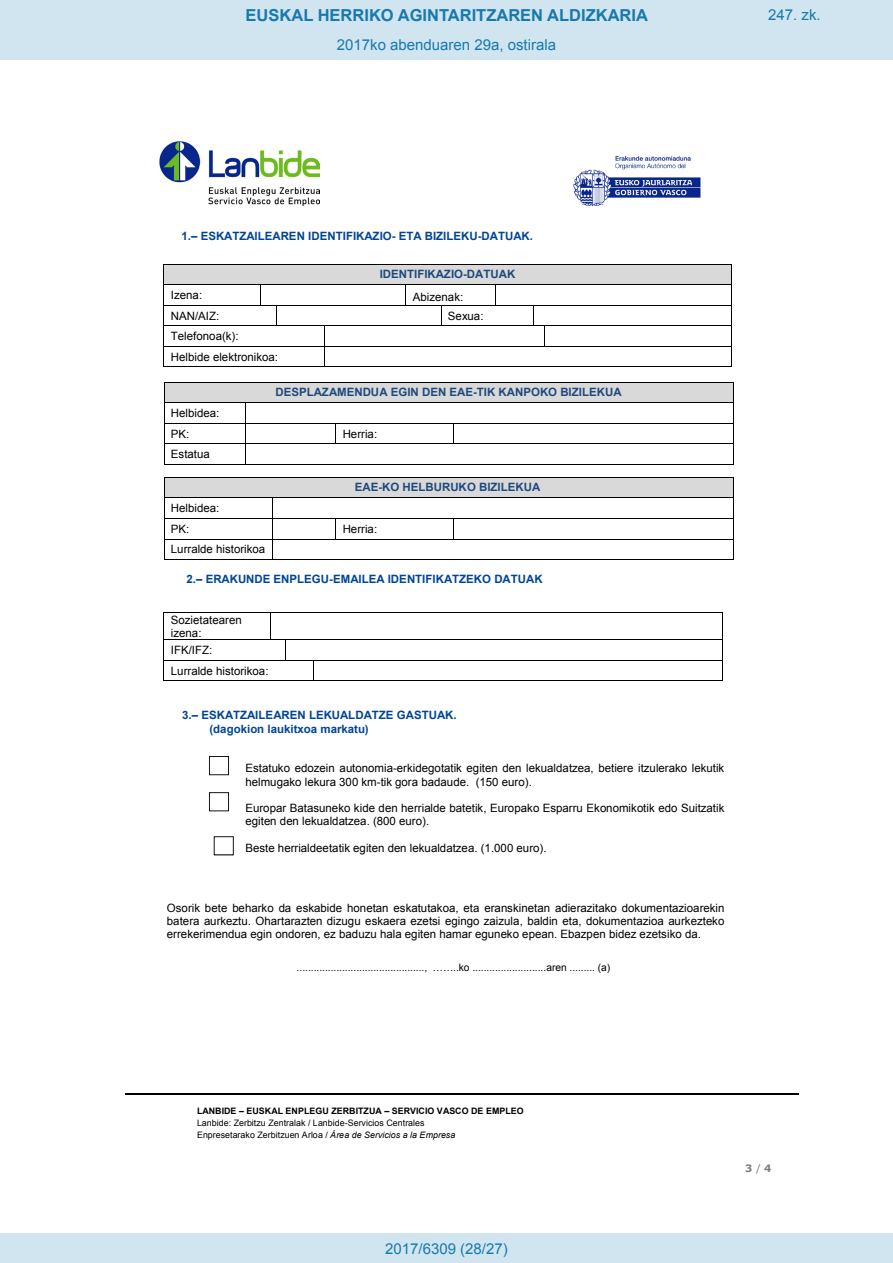
<style>
.page{position:relative;width:893px;height:1263px;background:#fff}
.page>*{position:absolute;margin:0;border:0;box-sizing:border-box;transform-origin:0 0}
.t1{font:700 16.5px "Arial";color:#1879ad}
.Paginacion_Centro{font:15px "Arial";color:#1879ad}
.t2{font:11.4px/20.5px "Arial";letter-spacing:.005em;color:#000}
.t3{font:700 11.4px/13.4px "Arial";color:#004595}
.t4{font:700 11.4px "Arial";color:#1f497c}
.t5{font:10.2px "Arial";letter-spacing:-.005em;color:#000}
.t6{font:8.85px/12px "Arial";color:#000}
.s1{font-weight:700}
.s2{font-style:italic}
</style>
<div class="page">
<img style="left:159px;top:141px;width:160px;height:64px">
<img style="left:574px;top:156px;width:127px;height:49px">
<hr style="left:125px;top:1093px;width:673px;height:1px;background:#000">
<div style="left:164px;top:382px;width:569px;height:20px;background:#d9d9d9"></div>
<hr style="left:164px;top:382px;width:569px;height:1px;background:#000">
<hr style="left:164px;top:402px;width:81px;height:1px;background:#000">
<hr style="left:246px;top:402px;width:487px;height:1px;background:#000">
<hr style="left:164px;top:423px;width:81px;height:1px;background:#000">
<hr style="left:246px;top:423px;width:89px;height:1px;background:#000">
<hr style="left:336px;top:423px;width:117px;height:1px;background:#000">
<hr style="left:454px;top:423px;width:279px;height:1px;background:#000">
<hr style="left:164px;top:443px;width:81px;height:1px;background:#000">
<hr style="left:246px;top:443px;width:89px;height:1px;background:#000">
<svg style="left:335px;top:423px;width:1px;height:21px"></svg>
<hr style="left:336px;top:443px;width:117px;height:1px;background:#000">
<svg style="left:453px;top:423px;width:1px;height:21px"></svg>
<hr style="left:454px;top:443px;width:279px;height:1px;background:#000">
<svg style="left:164px;top:383px;width:1px;height:81px"></svg>
<hr style="left:164px;top:464px;width:81px;height:1px;background:#000">
<svg style="left:245px;top:402px;width:1px;height:63px"></svg>
<hr style="left:246px;top:464px;width:487px;height:1px;background:#000">
<svg style="left:733px;top:382px;width:1px;height:83px"></svg>
<div style="left:164px;top:478px;width:569px;height:19px;background:#d9d9d9"></div>
<hr style="left:164px;top:477px;width:569px;height:1px;background:#000">
<hr style="left:164px;top:497px;width:108px;height:1px;background:#000">
<hr style="left:273px;top:497px;width:460px;height:1px;background:#000">
<hr style="left:164px;top:518px;width:108px;height:1px;background:#000">
<hr style="left:273px;top:518px;width:62px;height:1px;background:#000">
<hr style="left:336px;top:518px;width:117px;height:1px;background:#000">
<hr style="left:454px;top:518px;width:279px;height:1px;background:#000">
<hr style="left:164px;top:539px;width:108px;height:1px;background:#000">
<hr style="left:273px;top:539px;width:62px;height:1px;background:#000">
<svg style="left:335px;top:518px;width:1px;height:22px"></svg>
<hr style="left:336px;top:539px;width:117px;height:1px;background:#000">
<svg style="left:453px;top:518px;width:1px;height:22px"></svg>
<hr style="left:454px;top:539px;width:279px;height:1px;background:#000">
<svg style="left:164px;top:478px;width:1px;height:81px"></svg>
<hr style="left:164px;top:559px;width:108px;height:1px;background:#000">
<svg style="left:272px;top:497px;width:1px;height:63px"></svg>
<hr style="left:273px;top:559px;width:460px;height:1px;background:#000">
<svg style="left:733px;top:477px;width:1px;height:83px"></svg>
<div style="left:164px;top:264px;width:567px;height:20px;background:#d9d9d9"></div>
<hr style="left:164px;top:264px;width:567px;height:1px;background:#000">
<hr style="left:164px;top:284px;width:97px;height:1px;background:#000">
<hr style="left:261px;top:284px;width:145px;height:1px;background:#000">
<hr style="left:406px;top:284px;width:90px;height:1px;background:#000">
<hr style="left:496px;top:284px;width:235px;height:1px;background:#000">
<hr style="left:164px;top:305px;width:97px;height:1px;background:#000">
<hr style="left:277px;top:305px;width:129px;height:1px;background:#000">
<hr style="left:406px;top:305px;width:35px;height:1px;background:#000">
<hr style="left:441px;top:305px;width:55px;height:1px;background:#000">
<hr style="left:496px;top:305px;width:37px;height:1px;background:#000">
<hr style="left:534px;top:305px;width:197px;height:1px;background:#000">
<hr style="left:164px;top:326px;width:112px;height:1px;background:#000">
<svg style="left:261px;top:305px;width:16px;height:22px"></svg>
<hr style="left:277px;top:326px;width:47px;height:1px;background:#000">
<hr style="left:324px;top:326px;width:117px;height:1px;background:#000">
<svg style="left:441px;top:306px;width:1px;height:20px"></svg>
<hr style="left:441px;top:326px;width:92px;height:1px;background:#000">
<hr style="left:545px;top:326px;width:186px;height:1px;background:#000">
<hr style="left:164px;top:346px;width:160px;height:1px;background:#000">
<hr style="left:324px;top:346px;width:220px;height:1px;background:#000">
<svg style="left:533px;top:305px;width:12px;height:42px"></svg>
<hr style="left:545px;top:346px;width:186px;height:1px;background:#000">
<hr style="left:164px;top:367px;width:160px;height:1px;background:#000">
<svg style="left:324px;top:327px;width:1px;height:40px"></svg>
<hr style="left:324px;top:367px;width:407px;height:1px;background:#000">
<svg style="left:731px;top:264px;width:1px;height:103px"></svg>
<hr style="left:164px;top:612px;width:106px;height:1px;background:#000">
<hr style="left:271px;top:612px;width:451px;height:1px;background:#000">
<hr style="left:164px;top:639px;width:106px;height:1px;background:#000">
<hr style="left:286px;top:639px;width:436px;height:1px;background:#000">
<hr style="left:164px;top:660px;width:122px;height:1px;background:#000">
<hr style="left:313px;top:660px;width:409px;height:1px;background:#000">
<hr style="left:164px;top:680px;width:149px;height:1px;background:#000">
<svg style="left:270px;top:612px;width:44px;height:68px"></svg>
<hr style="left:313px;top:680px;width:409px;height:1px;background:#000">
<svg style="left:722px;top:612px;width:1px;height:69px"></svg>
<svg style="left:209px;top:756px;width:20px;height:19px"></svg>
<svg style="left:209px;top:792px;width:20px;height:19px"></svg>
<svg style="left:214px;top:836px;width:20px;height:19px"></svg>
<div style="left:0;top:0;width:893px;height:60px;background:#d0e5f0"></div>
<div style="left:0;top:1233px;width:893px;height:30px;background:#d0e5f0"></div>
<h1 class="t1" style="left:246px;top:4px;width:404px">EUSKAL HERRIKO AGINTARITZAREN ALDIZKARIA</h1>
<h2 class="Paginacion_Centro" style="left:768px;top:5px;width:54px">247. zk.</h2>
<h2 class="Paginacion_Centro" style="left:337px;top:35px;width:221px">2017ko abenduaren 29a, ostirala</h2>
<p class="t3" style="left:181px;top:230px;width:353px">1.– ESKATZAILEAREN IDENTIFIKAZIO- ETA BIZILEKU-DATUAK.</p>
<p class="t4" style="left:380px;top:267px;width:137px">IDENTIFIKAZIO-DATUAK</p>
<p class="t2" style="left:171px;top:285px;width:33px">Izena:</p>
<p class="t2" style="left:413px;top:287px;width:52px">Abizenak:</p>
<p class="t2" style="left:171px;top:306px;width:50px">NAN/AIZ:</p>
<p class="t2" style="left:448px;top:306px;width:37px">Sexua:</p>
<p class="t2" style="left:171px;top:326px;width:109px">Telefonoa(k):<br>Helbide elektronikoa:</p>
<p class="t2" style="left:171px;top:403px;width:50px">Helbidea:<br>PK:</p>
<p class="t2" style="left:171px;top:444px;width:40px">Estatua</p>
<p class="t2" style="left:171px;top:498px;width:50px">Helbidea:<br>PK:</p>
<p class="t4" style="left:276px;top:385px;width:348px">DESPLAZAMENDUA EGIN DEN EAE-TIK KANPOKO BIZILEKUA</p>
<p class="t2" style="left:343px;top:423px;width:36px">Herria:</p>
<p class="t4" style="left:355px;top:480px;width:187px">EAE-KO HELBURUKO BIZILEKUA</p>
<p class="t2" style="left:343px;top:519px;width:36px">Herria:</p>
<p class="t2" style="left:171px;top:539px;width:96px">Lurralde historikoa</p>
<p class="t3" style="left:186px;top:572px;width:358px">2.– ERAKUNDE ENPLEGU-EMAILEA IDENTIFIKATZEKO DATUAK</p>
<p class="t2" style="left:171px;top:613px;width:72px;line-height:13.4px">Sozietatearen izena:</p>
<p class="t2" style="left:171px;top:640px;width:99px">IFK/IFZ:<br>Lurralde historikoa:</p>
<p class="t3" style="left:209px;top:709px;width:249px;text-indent:-27px">3.– ESKATZAILEAREN LEKUALDATZE GASTUAK. (dagokion laukitxoa markatu)</p>
<p class="t2" style="left:245px;top:762px;width:480px;line-height:13.4px">Estatuko edozein autonomia-erkidegotatik egiten den lekualdatzea, betiere itzulerako lekutik helmugako lekura 300 km-tik gora badaude. (150 euro).</p>
<p class="t2" style="left:245px;top:801px;width:481px;line-height:13.2px">Europar Batasuneko kide den herrialde batetik, Europako Esparru Ekonomikotik edo Suitzatik egiten den lekualdatzea. (800 euro).</p>
<p class="t2" style="left:245px;top:837px;width:303px">Beste herrialdeetatik egiten den lekualdatzea. (1.000 euro).</p>
<p class="t2" style="left:167px;top:901px;width:559px;line-height:13.2px;text-align:justify">Osorik bete beharko da eskabide honetan eskatutakoa, eta eranskinetan adierazitako dokumentazioarekin batera aurkeztu. Ohartarazten dizugu eskaera ezetsi egingo zaizula, baldin eta, dokumentazioa aurkezteko errekerimendua egin ondoren, ez baduzu hala egiten hamar eguneko epean. Ebazpen bidez ezetsiko da.</p>
<p class="t5" style="left:297px;top:961px;width:315px">............................................., ……..ko ..........................aren ......... (a)</p>
<p class="t6" style="left:197px;top:1105px;width:328px"><span class="s1">LANBIDE – EUSKAL ENPLEGU ZERBITZUA – SERVICIO VASCO DE EMPLEO<br></span>Lanbide: Zerbitzu Zentralak / Lanbide-Servicios Centrales<br>Enpresetarako Zerbitzuen Arloa / <span class="s2">Área de Servicios a la Empresa</span></p>
<p class="Paginacion_Centro" style="left:385px;top:1238px;width:124px">2017/6309 (28/27)</p>
</div>
